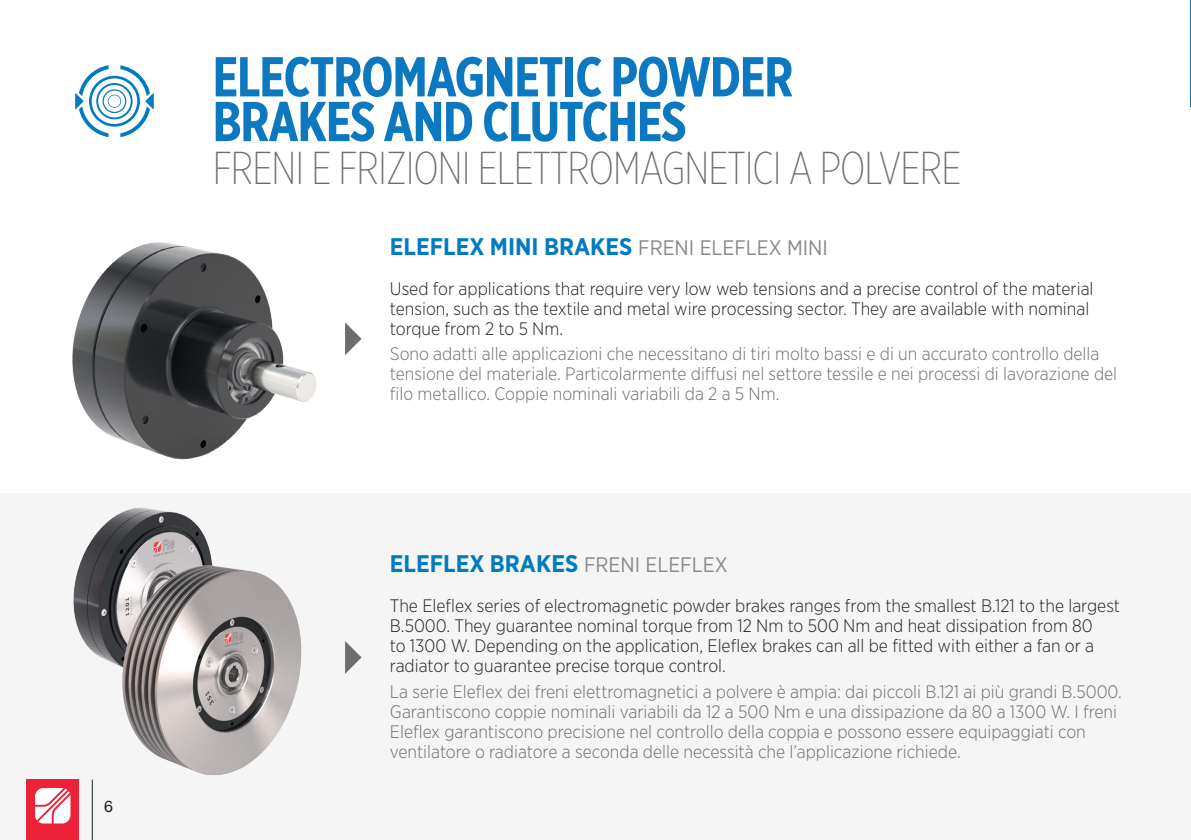
<style>
.page{position:relative;width:1191px;height:840px;background:#fff}
.page>*{position:absolute;margin:0;border:0;box-sizing:border-box;transform-origin:0 0}
.t1{font:700 56px/44.6px "Gotham X Narrow";letter-spacing:-.02em;color:#0c78bf}
.t2{font:200 46px "Gotham X Narrow";letter-spacing:-.02em;color:#6c6d70}
.t3{font:700 24px "Gotham Narrow";color:#007bc2}
.t4{font:300 18px/20px "Gotham Narrow";color:#6c6d70}
.t5{font:300 18px/20px "Gotham Narrow";color:#231f20}
.t6{font:16px "Helvetica Neue LT Pro";color:#231f20}
.s1{font-weight:400;font-size:21px;color:#87898c}
</style>
<div class="page">
<svg style="left:75px;top:65px;width:79px;height:72px"></svg>
<div style="left:0;top:493px;width:1191px;height:346px;background:#f5f5f6"></div>
<svg style="left:345px;top:641px;width:16px;height:32px"></svg>
<svg style="left:345px;top:322px;width:16px;height:33px"></svg>
<img style="left:72px;top:242px;width:245px;height:218px">
<img style="left:74px;top:507px;width:138px;height:160px">
<img style="left:122px;top:564px;width:180px;height:211px">
<hr style="left:92px;top:779px;width:1px;height:60px;background:#231f20">
<div style="left:26px;top:779px;width:53px;height:60px;background:#ed2137"></div>
<svg style="left:35px;top:788px;width:35px;height:35px"></svg>
<p class="t6" style="left:104px;top:796px;width:10px">6</p>
<h1 class="t1" style="left:213px;top:54px;width:582px">ELECTROMAGNETIC POWDER<br>BRAKES AND CLUTCHES</h1>
<h2 class="t2" style="left:213px;top:141px;width:750px">FRENI E FRIZIONI ELETTROMAGNETICI A POLVERE</h2>
<h3 class="t3" style="left:390px;top:231px;width:439px">ELEFLEX MINI BRAKES <span class="s1">FRENI ELEFLEX MINI</span></h3>
<p class="t5" style="left:390px;top:278px;width:705px">Used for applications that require very low web tensions and a precise control of the material tension, such as the textile and metal wire processing sector. They are available with nominal torque from 2 to 5 Nm.</p>
<p class="t4" style="left:390px;top:343px;width:729px">Sono adatti alle applicazioni che necessitano di tiri molto bassi e di un accurato controllo della tensione del materiale. Particolarmente diffusi nel settore tessile e nei processi di lavorazione del filo metallico. Coppie nominali variabili da 2 a 5 Nm.</p>
<h3 class="t3" style="left:390px;top:547px;width:339px">ELEFLEX BRAKES <span class="s1">FRENI ELEFLEX</span></h3>
<p class="t5" style="left:390px;top:595px;width:731px">The Eleflex series of electromagnetic powder brakes ranges from the smallest B.121 to the largest B.5000. They guarantee nominal torque from 12 Nm to 500 Nm and heat dissipation from 80<br>to 1300 W. Depending on the application, Eleflex brakes can all be fitted with either a fan or a radiator to guarantee precise torque control.</p>
<p class="t4" style="left:390px;top:680px;width:733px">La serie Eleflex dei freni elettromagnetici a polvere è ampia: dai piccoli B.121 ai più grandi B.5000.<br>Garantiscono coppie nominali variabili da 12 a 500 Nm e una dissipazione da 80 a 1300 W. I freni Eleflex garantiscono precisione nel controllo della coppia e possono essere equipaggiati con ventilatore o radiatore a seconda delle necessità che l’applicazione richiede.</p>
</div>
